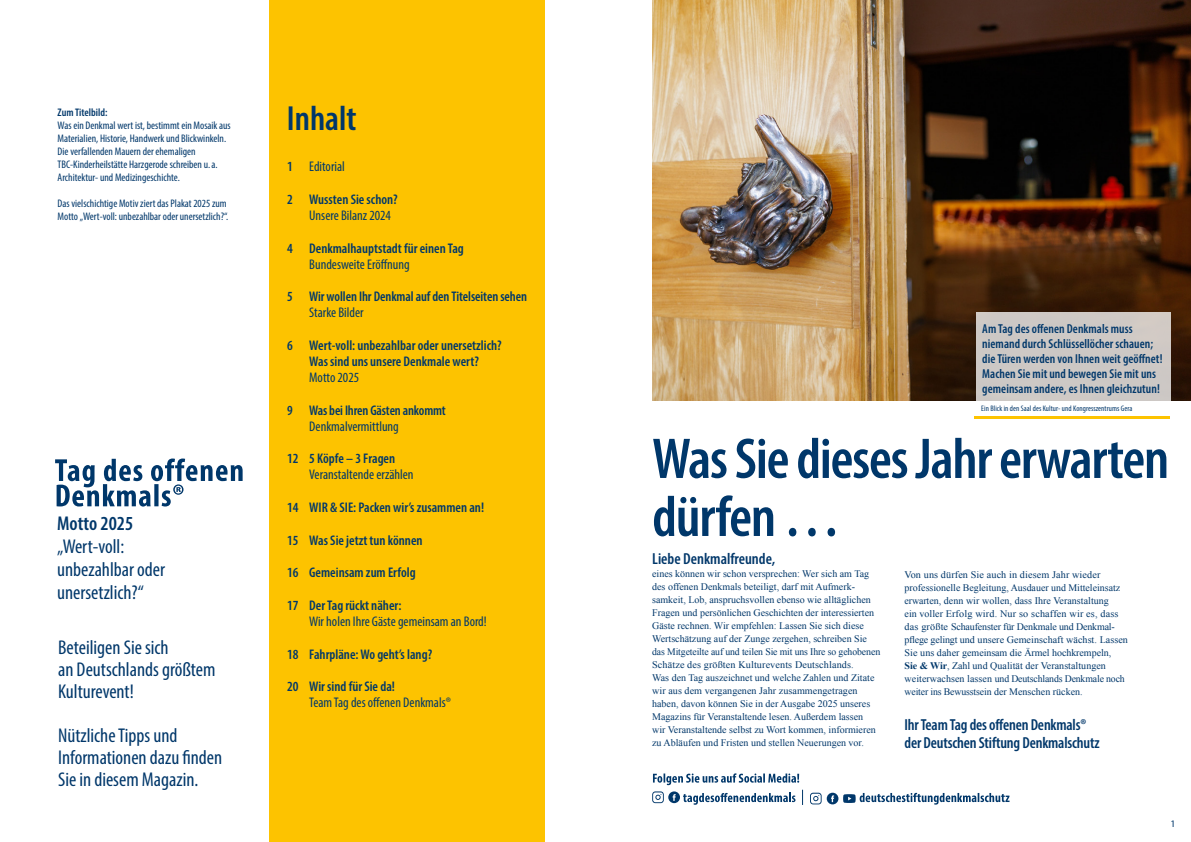
<style>
.page{position:relative;width:1191px;height:842px;background:#fff}
.page>*{position:absolute;margin:0;border:0;box-sizing:border-box;transform-origin:0 0}
.t1{font:600 condensed 58px/58px "Myriad Pro";letter-spacing:-.02em;color:#00376a}
.t2{font:600 condensed 35px "Myriad Pro";color:#00376a}
.t3{font:condensed 20px/22px "Myriad Pro";color:#00376a}
.t4{font:600 condensed 20px "Myriad Pro";color:#00376a}
.t5{font:600 condensed 16px/18px "Myriad Pro";letter-spacing:-.01em;color:#00376a}
.t6{font:600 condensed 14px/16px "Myriad Pro";color:#00376a;text-align:center}
.t7{font:condensed 14px "Myriad Pro";color:#00376a}
.t8{font:600 condensed 13px/15px "Myriad Pro";letter-spacing:.005em;color:#00376a}
.t9{font:condensed 11px/13px "Myriad Pro";color:#00376a}
.t10{font:600 condensed 11px "Myriad Pro";color:#00376a}
.t11{font:10px/13px "Times New Roman";color:#00376a}
.t12{font:10px "Myriad Pro";color:#00376a}
.t13{font:condensed 8px "Myriad Pro";letter-spacing:.01em;color:#00376a}
.s1{font-weight:600}
.s2{font-weight:700}
</style>
<div class="page">
<div style="left:269px;top:0;width:275px;height:842px;background:#fdc300"></div>
<svg style="left:55px;top:458px;width:188px;height:49px"></svg>
<svg style="left:652px;top:773px;width:151px;height:32px"></svg>
<svg style="left:810px;top:793px;width:199px;height:12px"></svg>
<img style="left:652px;top:0;width:539px;height:400px">
<hr style="left:974px;top:416px;width:196px;height:3px;background:#fdc300">
<div style="left:976px;top:312px;width:194px;height:89px;background:#cdc8c5"></div>
<p class="t10" style="left:58px;top:105px;width:51px">Zum Titelbild:</p>
<p class="t9" style="left:58px;top:119px;width:175px">Was ein Denkmal wert ist, bestimmt ein Mosaik aus Materialien, Historie, Handwerk und Blickwinkeln.<br>Die verfallenden Mauern der ehemaligen TBC-Kinderheilstätte Harzgerode schreiben u.a.<br>Architektur- und Medizingeschichte.</p>
<p class="t9" style="left:58px;top:197px;width:172px">Das vielschichtige Motiv ziert das Plakat 2025 zum<br>Motto „Wert-voll: unbezahlbar oder unersetzlich?“.</p>
<h3 class="t4" style="left:57px;top:511px;width:77px">Motto 2025</h3>
<h3 class="t3" style="left:57px;top:534px;width:109px;line-height:23px">„Wert-voll: unbezahlbar oder unersetzlich?“</h3>
<h3 class="t3" style="left:58px;top:636px;width:159px">Beteiligen Sie sich<br>an Deutschlands größtem<br>Kulturevent!</h3>
<h3 class="t3" style="left:58px;top:724px;width:166px">Nützliche Tipps und<br>Informationen dazu finden<br>Sie in diesem Magazin.</h3>
<h2 class="t2" style="left:287px;top:97px;width:71px">Inhalt</h2>
<h3 class="t7" style="left:287px;top:158px;width:59px"><span class="s1">1</span> Editorial</h3>
<h3 class="t6" style="left:287px;top:191px;width:112px">2 Wussten Sie schon?</h3>
<h3 class="t7" style="left:309px;top:207px;width:83px">Unsere Bilanz 2024</h3>
<h3 class="t6" style="left:287px;top:240px;width:178px">4 Denkmalhauptstadt für einen Tag</h3>
<h3 class="t7" style="left:309px;top:256px;width:102px">Bundesweite Eröffnung</h3>
<h3 class="t6" style="left:287px;top:288px;width:241px">5 Wir wollen Ihr Denkmal auf den Titelseiten sehen</h3>
<h3 class="t7" style="left:309px;top:304px;width:56px">Starke Bilder</h3>
<h3 class="t6" style="left:287px;top:337px;width:216px">6 Wert-voll: unbezahlbar oder unersetzlich?<br>Was sind uns unsere Denkmale wert?</h3>
<h3 class="t7" style="left:309px;top:369px;width:51px">Motto 2025</h3>
<h3 class="t6" style="left:287px;top:402px;width:160px">9 Was bei Ihren Gästen ankommt</h3>
<h3 class="t7" style="left:309px;top:417px;width:91px">Denkmalvermittlung</h3>
<h3 class="t6" style="left:287px;top:450px;width:109px">12 5 Köpfe – 3 Fragen</h3>
<h3 class="t7" style="left:309px;top:466px;width:106px">Veranstaltende erzählen</h3>
<h3 class="t6" style="left:287px;top:499px;width:198px">14 WIR &amp; SIE: Packen wir’s zusammen an!</h3>
<h3 class="t6" style="left:287px;top:532px;width:137px">15 Was Sie jetzt tun können</h3>
<h3 class="t6" style="left:287px;top:564px;width:130px">16 Gemeinsam zum Erfolg</h3>
<h3 class="t6" style="left:287px;top:597px;width:116px">17 Der Tag rückt näher:</h3>
<h3 class="t7" style="left:309px;top:613px;width:179px">Wir holen Ihre Gäste gemeinsam an Bord!</h3>
<h3 class="t6" style="left:287px;top:646px;width:146px">18 Fahrpläne: Wo geht’s lang?</h3>
<h3 class="t6" style="left:287px;top:678px;width:109px">20 Wir sind für Sie da!</h3>
<h3 class="t7" style="left:309px;top:694px;width:143px">Team Tag des offenen Denkmals®</h3>
<h3 class="t8" style="left:982px;top:321px;width:182px">Am Tag des offenen Denkmals muss niemand durch Schlüssellöcher schauen; die Türen werden von Ihnen weit geöffnet!<br>Machen Sie mit und bewegen Sie mit uns gemeinsam andere, es Ihnen gleichzutun!</h3>
<p class="t13" style="left:981px;top:403px;width:152px">Ein Blick in den Saal des Kultur- und Kongresszentrums Gera</p>
<h1 class="t1" style="left:652px;top:429px;width:518px">Was Sie dieses Jahr erwarten dürfen …</h1>
<h3 class="t5" style="left:652px;top:549px;width:125px">Liebe Denkmalfreunde,</h3>
<p class="t11" style="left:652px;top:567px;width:230px">eines können wir schon versprechen: Wer sich am Tag des offenen Denkmals beteiligt, darf mit Aufmerk&shy;samkeit, Lob, anspruchsvollen ebenso wie alltäglichen Fragen und persönlichen Geschichten der interessierten Gäste rechnen. Wir empfehlen: Lassen Sie sich diese Wertschätzung auf der Zunge zergehen, schreiben Sie das Mitgeteilte auf und teilen Sie mit uns Ihre so gehobenen Schätze des größten Kulturevents Deutschlands.<br>Was den Tag auszeichnet und welche Zahlen und Zitate wir aus dem vergangenen Jahr zusammengetragen haben, davon können Sie in der Ausgabe 2025 unseres Magazins für Veranstaltende lesen. Außerdem lassen<br>wir Veranstaltende selbst zu Wort kommen, informieren zu Abläufen und Fristen und stellen Neuerungen vor.</p>
<p class="t11" style="left:904px;top:567px;width:225px">Von uns dürfen Sie auch in diesem Jahr wieder professionelle Begleitung, Ausdauer und Mitteleinsatz erwarten, denn wir wollen, dass Ihre Veranstaltung<br>ein voller Erfolg wird. Nur so schaffen wir es, dass das größte Schaufenster für Denkmale und Denkmal&shy;pflege gelingt und unsere Gemeinschaft wächst. Lassen Sie uns daher gemeinsam die Ärmel hochkrempeln,<br><span class="s2">Sie &amp; Wir</span>, Zahl und Qualität der Veranstaltungen weiterwachsen lassen und Deutschlands Denkmale noch weiter ins Bewusstsein der Menschen rücken.</p>
<h3 class="t5" style="left:904px;top:715px;width:197px">Ihr Team Tag des offenen Denkmals® der Deutschen Stiftung Denkmalschutz</h3>
<p class="t12" style="left:1170px;top:818px;width:7px">1</p>
</div>
